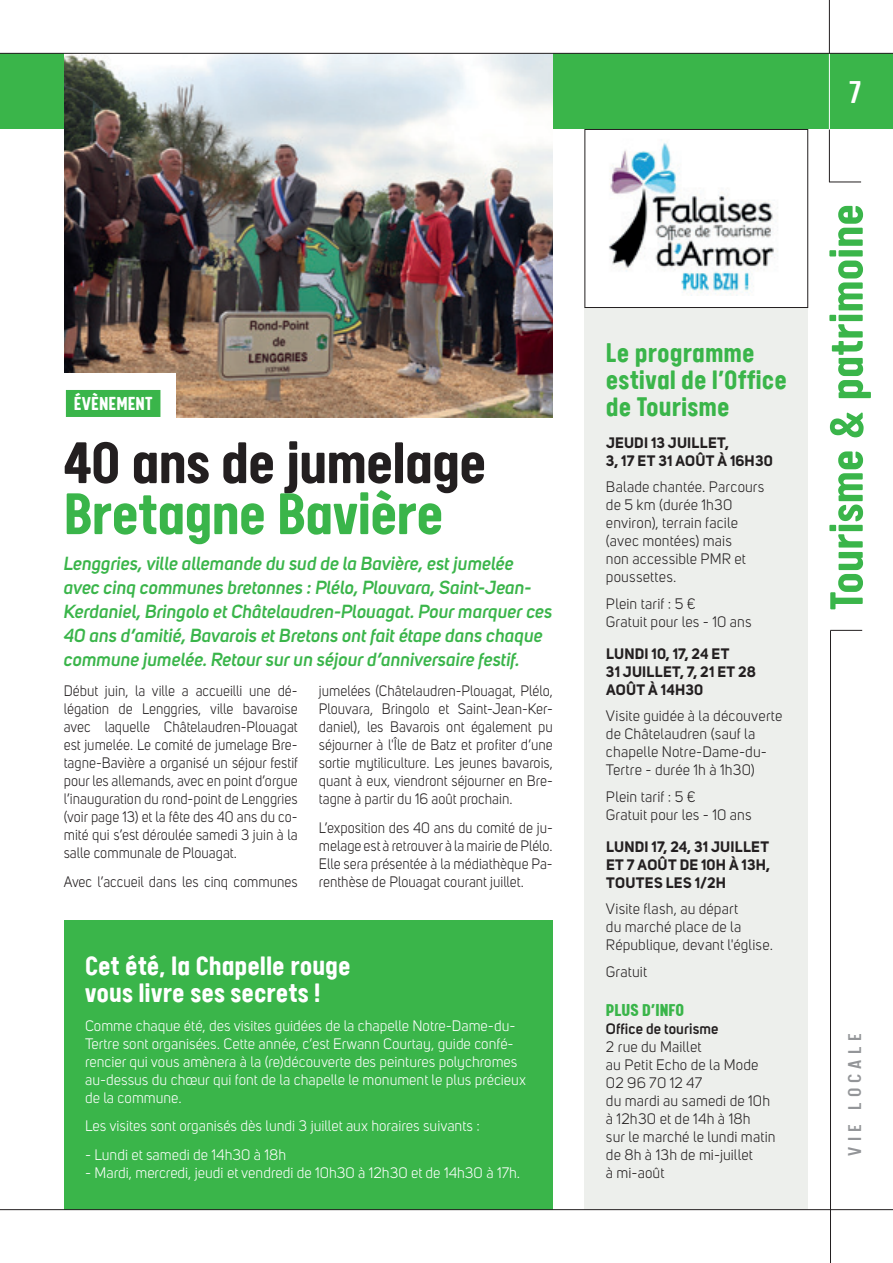
<style>
.page{position:relative;width:893px;height:1263px;background:#fff}
.page>*{position:absolute;margin:0;border:0;box-sizing:border-box;transform-origin:0 0}
.t1{font:700 66px "Calps";letter-spacing:-.015em;color:#231f20}
.t2{font:700 66px "Calps";letter-spacing:-.015em;color:#3ab54a}
.t3{font:700 52.5px "Calps";letter-spacing:-.005em;color:#3ab54a}
.t4{font:500 36px "Calps";color:#fff}
.t5{font:700 30px/27px "Calps";letter-spacing:.005em;color:#fff}
.t6{font:700 30px/27px "Calps";letter-spacing:.005em;color:#3ab54a}
.t7{font:500 21px "Calps";letter-spacing:.25em;color:#939598}
.t8{font:700 21px "Calps";color:#fff}
.t9{font:900 19.5px "Calps";color:#3ab54a}
.t10{font:italic 600 18.75px/24px "Uni Sans";color:#3ab54a}
.t11{font:15px/18px "Uni Sans";letter-spacing:.005em;color:#231f20;text-align:justify;scale:.95 1}
.t12{font:15px/18px "Uni Sans";letter-spacing:.005em;color:#231f20}
.t13{font:15px/18px "Uni Sans";color:#fff}
.t14{font:700 15px/18px "Uni Sans";letter-spacing:.015em;color:#231f20}
.t15{font:600 15px "Uni Sans";letter-spacing:.01em;color:#231f20}
</style>
<div class="page">
<div style="left:0;top:54px;width:893px;height:75px;background:#3ab54a"></div>
<hr style="left:829px;top:0;width:1px;height:53px;background:#231f20">
<hr style="left:829px;top:54px;width:1px;height:76px;background:#fff">
<hr style="left:829px;top:182px;width:32px;height:1px;background:#231f20">
<hr style="left:829px;top:129px;width:1px;height:53px;background:#231f20">
<img style="left:65px;top:54px;width:488px;height:364px">
<div style="left:48px;top:373px;width:127px;height:79px;background:#fff"></div>
<hr style="left:830px;top:630px;width:32px;height:1px;background:#231f20">
<hr style="left:830px;top:630px;width:1px;height:633px;background:#231f20">
<div style="left:585px;top:308px;width:223px;height:902px;background:#edefec"></div>
<div style="left:66px;top:390px;width:94px;height:27px;background:#3ab54a"></div>
<img style="left:609px;top:143px;width:169px;height:152px">
<div style="left:585px;top:129px;width:223px;height:179px;border:1px solid #231f20"></div>
<div style="left:64px;top:921px;width:489px;height:289px;background:#3ab54a"></div>
<hr style="left:0;top:53px;width:893px;height:1px;background:#231f20">
<hr style="left:0;top:1209px;width:893px;height:1px;background:#231f20">
<h3 class="t8" style="left:74px;top:391px;width:81px">ÉVÈNEMENT</h3>
<h1 class="t1" style="left:64px;top:423px;width:424px">40 ans de jumelage</h1>
<h1 class="t2" style="left:64px;top:474px;width:381px">Bretagne Bavière</h1>
<p class="t10" style="left:64px;top:552px;width:490px">Lenggries, ville allemande du sud de la Bavière, est jumelée avec cinq communes bretonnes : Plélo, Plouvara, Saint-Jean-Kerdaniel, Bringolo et Châtelaudren-Plouagat. Pour marquer ces 40 ans d’amitié, Bavarois et Bretons ont fait étape dans chaque commune jumelée. Retour sur un séjour d’anniversaire festif.</p>
<p class="t11" style="left:64px;top:682px;width:248px">Début juin, la ville a accueilli une dé&shy;légation de Lenggries, ville bavaroise avec laquelle Châtelaudren-Plouagat est jumelée. Le comité de jumelage Bre&shy;tagne-Bavière a organisé un séjour festif pour les allemands, avec en point d’orgue l’inauguration du rond-point de Lenggries (voir page 13) et la fête des 40 ans du co&shy;mité qui s’est déroulée samedi 3 juin à la salle communale de Plouagat.</p>
<p class="t11" style="left:64px;top:873px;width:248px">Avec l’accueil dans les cinq communes</p>
<p class="t11" style="left:319px;top:682px;width:248px">jumelées (Châtelaudren-Plouagat, Plélo, Plouvara, Bringolo et Saint-Jean-Ker&shy;daniel), les Bavarois ont également pu séjourner à l'Île de Batz et profiter d’une sortie mytiliculture. Les jeunes bavarois, quant à eux, viendront séjourner en Bre&shy;tagne à partir du 16 août prochain.</p>
<p class="t11" style="left:319px;top:819px;width:248px">L’exposition des 40 ans du comité de ju&shy;melage est à retrouver à la mairie de Plélo.<br>Elle sera présentée à la médiathèque Pa&shy;renthèse de Plouagat courant juillet.</p>
<h3 class="t5" style="left:85px;top:951px;width:267px">Cet été, la Chapelle rouge vous livre ses secrets !</h3>
<p class="t13" style="left:85px;top:1016px;width:442px">Comme chaque été, des visites guidées de la chapelle Notre-Dame-du-Tertre sont organisées. Cette année, c’est Erwann Courtay, guide confé&shy;rencier qui vous amènera à la (re)découverte des peintures polychromes au-dessus du chœur qui font de la chapelle le monument le plus précieux de la commune.</p>
<p class="t13" style="left:85px;top:1117px;width:396px">Les visites sont organisés dès lundi 3 juillet aux horaires suivants :</p>
<p class="t13" style="left:85px;top:1146px;width:203px">- Lundi et samedi de 14h30 à 18h</p>
<p class="t13" style="left:85px;top:1164px;width:437px">- Mardi, mercredi, jeudi et vendredi de 10h30 à 12h30 et de 14h30 à 17h.</p>
<h3 class="t6" style="left:606px;top:338px;width:182px">Le programme estival de l’Office de Tourisme</h3>
<p class="t14" style="left:606px;top:433px;width:168px">JEUDI 13 JUILLET,<br>3, 17 ET 31 AOÛT À 16H30</p>
<p class="t12" style="left:606px;top:478px;width:160px">Balade chantée. Parcours de 5 km (durée 1h30 environ), terrain facile (avec montées) mais<br>non accessible PMR et poussettes.</p>
<p class="t12" style="left:606px;top:595px;width:147px">Plein tarif : 5 €<br>Gratuit pour les - 10 ans</p>
<p class="t14" style="left:606px;top:644px;width:151px">LUNDI 10, 17, 24 ET<br>31 JUILLET, 7, 21 ET 28<br>AOÛT À 14H30</p>
<p class="t12" style="left:606px;top:707px;width:178px">Visite guidée à la découverte de Châtelaudren (sauf la chapelle Notre-Dame-du-<br>Tertre - durée 1h à 1h30)</p>
<p class="t12" style="left:606px;top:788px;width:147px">Plein tarif : 5 €<br>Gratuit pour les - 10 ans</p>
<p class="t14" style="left:606px;top:837px;width:166px;text-align:justify">LUNDI 17, 24, 31 JUILLET ET 7 AOÛT DE 10H À 13H, TOUTES LES 1/2H</p>
<p class="t12" style="left:606px;top:900px;width:169px">Visite flash, au départ<br>du marché place de la<br>République, devant l'église.</p>
<p class="t12" style="left:606px;top:962px;width:43px">Gratuit</p>
<h3 class="t9" style="left:606px;top:998px;width:80px">PLUS D’INFO</h3>
<p class="t15" style="left:606px;top:1020px;width:114px">Office de tourisme</p>
<p class="t12" style="left:606px;top:1038px;width:171px">2 rue du Maillet<br>au Petit Echo de la Mode<br>02 96 70 12 47<br>du mardi au samedi de 10h à 12h30 et de 14h à 18h<br>sur le marché le lundi matin de 8h à 13h de mi-juillet<br>à mi-août</p>
<h3 class="t4" style="left:849px;top:71px;width:13px">7</h3>
<h2 class="t3" style="left:815px;top:610px;width:408px;rotate:-90deg">Tourisme &amp; patrimoine</h2>
<h3 class="t7" style="left:842px;top:1156px;width:124px;rotate:-90deg">VIE LOCALE</h3>
</div>
